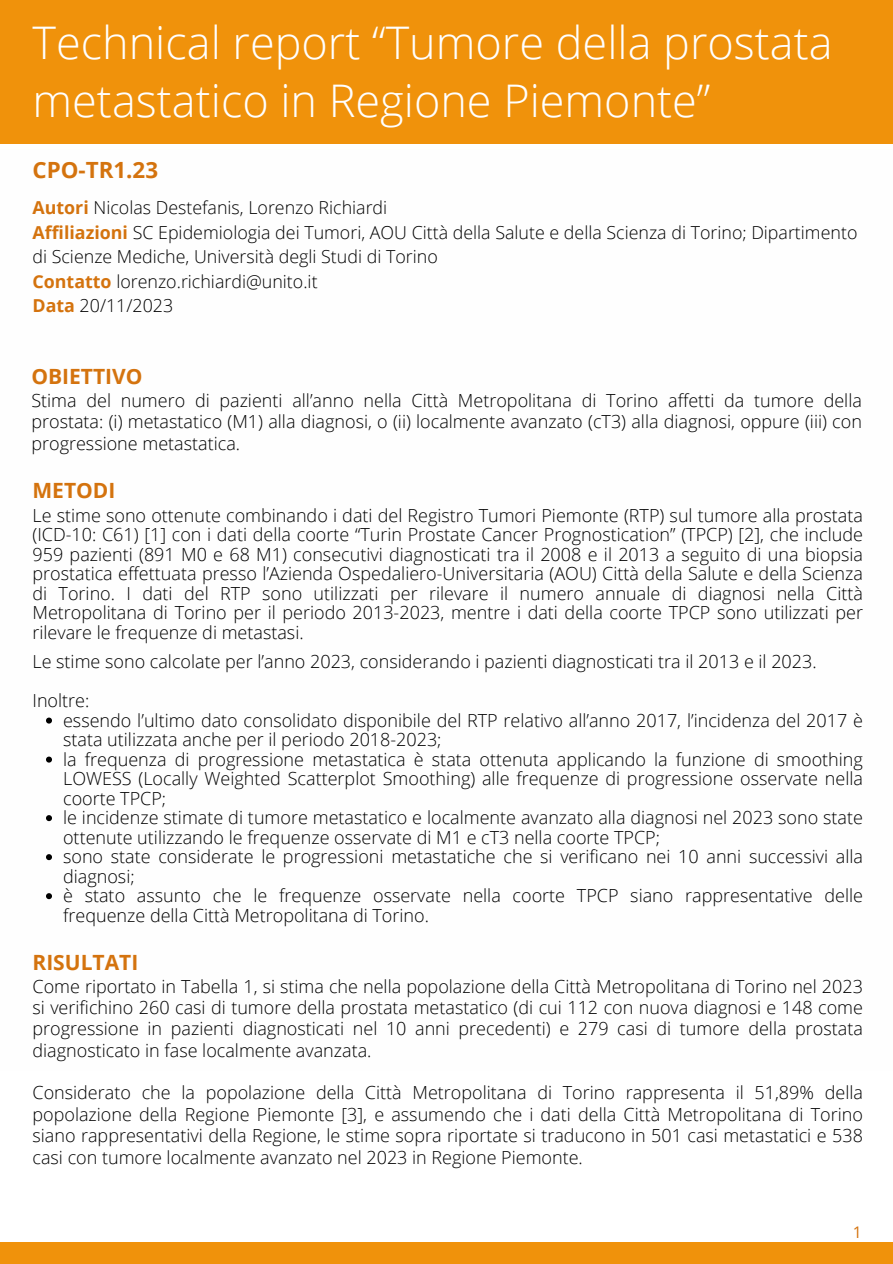
<style>
.page{position:relative;width:893px;height:1264px;background:#fff}
.page>*{position:absolute;margin:0;border:0;box-sizing:border-box;transform-origin:0 0}
.t1{font:300 45px/57.3px "Open Sans";color:#fff}
.t2{font:700 22.35px "Open Sans";color:#d4730e}
.t3{font:700 21px "Open Sans";color:#d4730e}
.t4{font:300 18px/19.5px "Open Sans";color:#000;text-align:justify}
.t5{font:300 17.85px/24.5px "Open Sans";color:#000}
.t6{font:15.9px "Open Sans";color:#d4730e}
.s1{font-weight:700;color:#d4730e}
</style>
<div class="page">
<div style="left:0;top:1242px;width:892px;height:21px;background:#f0920b"></div>
<div style="left:0;top:0;width:892px;height:143px;background:#f0920b"></div>
<svg style="left:46px;top:717px;width:6px;height:6px"></svg>
<svg style="left:46px;top:756px;width:6px;height:6px"></svg>
<svg style="left:46px;top:815px;width:6px;height:6px"></svg>
<svg style="left:46px;top:854px;width:6px;height:6px"></svg>
<svg style="left:46px;top:893px;width:6px;height:6px"></svg>
<p class="t1" style="left:32px;top:13px;width:801px">Technical report “Tumore della prostata metastatico in Regione Piemonte”</p>
<p class="t2" style="left:32px;top:154px;width:127px">CPO-TR1.23</p>
<p class="t5" style="left:32px;top:195px;width:356px"><span class="s1">Autori</span> Nicolas Destefanis, Lorenzo Richiardi</p>
<p class="t5" style="left:32px;top:219px;width:826px"><span class="s1">Affiliazioni</span> SC Epidemiologia dei Tumori, AOU Città della Salute e della Scienza di Torino; Dipartimento di Scienze Mediche, Università degli Studi di Torino</p>
<p class="t5" style="left:32px;top:268px;width:286px"><span class="s1">Contatto</span> lorenzo.richiardi@unito.it</p>
<p class="t5" style="left:32px;top:293px;width:142px"><span class="s1">Data</span> 20/11/2023</p>
<p class="t3" style="left:31px;top:362px;width:113px">OBIETTIVO</p>
<p class="t4" style="left:31px;top:389px;width:832px;line-height:21.3px">Stima del numero di pazienti all’anno nella Città Metropolitana di Torino affetti da tumore della prostata: (i) metastatico (M1) alla diagnosi, o (ii) localmente avanzato (cT3) alla diagnosi, oppure (iii) con progressione metastatica.</p>
<p class="t3" style="left:32px;top:476px;width:84px">METODI</p>
<p class="t4" style="left:32px;top:505px;width:832px">Le stime sono ottenute combinando i dati del Registro Tumori Piemonte (RTP) sul tumore alla prostata (ICD-10: C61) [1] con i dati della coorte “Turin Prostate Cancer Prognostication” (TPCP) [2], che include 959 pazienti (891 M0 e 68 M1) consecutivi diagnosticati tra il 2008 e il 2013 a seguito di una biopsia prostatica effettuata presso l’Azienda Ospedaliero-Universitaria (AOU) Città della Salute e della Scienza di Torino. I dati del RTP sono utilizzati per rilevare il numero annuale di diagnosi nella Città Metropolitana di Torino per il periodo 2013-2023, mentre i dati della coorte TPCP sono utilizzati per rilevare le frequenze di metastasi.</p>
<p class="t4" style="left:32px;top:651px;width:785px">Le stime sono calcolate per l’anno 2023, considerando i pazienti diagnosticati tra il 2013 e il 2023.</p>
<p class="t4" style="left:32px;top:690px;width:58px">Inoltre:</p>
<p class="t4" style="left:63px;top:709px;width:801px">essendo l’ultimo dato consolidato disponibile del RTP relativo all’anno 2017, l’incidenza del 2017 è stata utilizzata anche per il periodo 2018-2023;</p>
<p class="t4" style="left:63px;top:748px;width:801px">la frequenza di progressione metastatica è stata ottenuta applicando la funzione di smoothing LOWESS (Locally Weighted Scatterplot Smoothing) alle frequenze di progressione osservate nella coorte TPCP;</p>
<p class="t4" style="left:63px;top:807px;width:801px">le incidenze stimate di tumore metastatico e localmente avanzato alla diagnosi nel 2023 sono state ottenute utilizzando le frequenze osservate di M1 e cT3 nella coorte TPCP;</p>
<p class="t4" style="left:63px;top:846px;width:801px">sono state considerate le progressioni metastatiche che si verificano nei 10 anni successivi alla diagnosi;</p>
<p class="t4" style="left:63px;top:885px;width:801px">è stato assunto che le frequenze osservate nella coorte TPCP siano rappresentative delle frequenze della Città Metropolitana di Torino.</p>
<p class="t3" style="left:32px;top:947px;width:107px">RISULTATI</p>
<p class="t4" style="left:32px;top:974px;width:832px;line-height:21.3px">Come riportato in Tabella 1, si stima che nella popolazione della Città Metropolitana di Torino nel 2023 si verifichino 260 casi di tumore della prostata metastatico (di cui 112 con nuova diagnosi e 148 come progressione in pazienti diagnosticati nel 10 anni precedenti) e 279 casi di tumore della prostata diagnosticato in fase localmente avanzata.</p>
<p class="t4" style="left:32px;top:1081px;width:832px;line-height:21.3px">Considerato che la popolazione della Città Metropolitana di Torino rappresenta il 51,89% della popolazione della Regione Piemonte [3], e assumendo che i dati della Città Metropolitana di Torino siano rappresentativi della Regione, le stime sopra riportate si traducono in 501 casi metastatici e 538 casi con tumore localmente avanzato nel 2023 in Regione Piemonte.</p>
<p class="t6" style="left:852px;top:1221px;width:11px">1</p>
</div>
